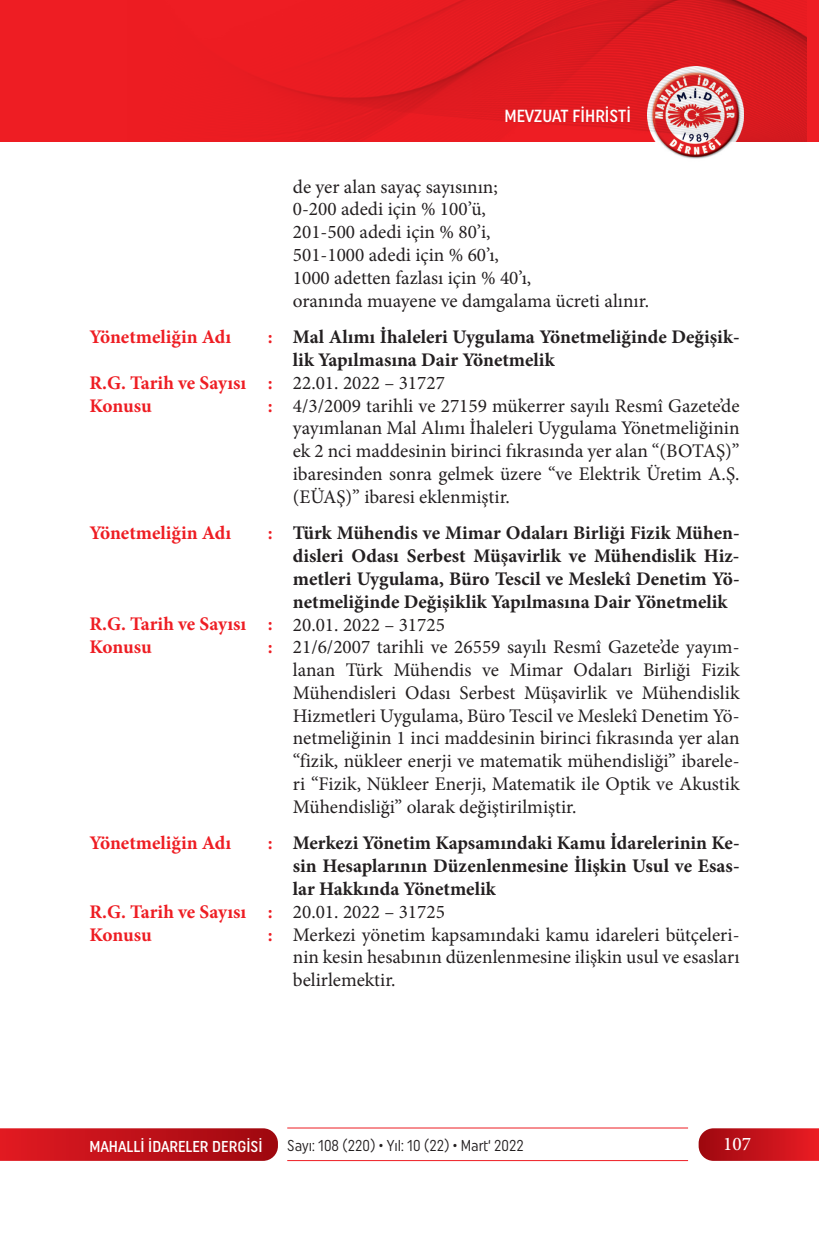
<style>
.page{position:relative;width:819px;height:1241px;background:#fff}
.page>*{position:absolute;margin:0;border:0;box-sizing:border-box;transform-origin:0 0}
.t1{font:19.25px/22.8px "Minion Pro";color:#231f20}
.t2{font:700 19.25px/22.8px "Minion Pro";color:#231f20;text-align:justify}
.t3{font:700 19.25px/22.8px "Minion Pro";color:#ee1d23}
.t4{font:500 19.25px "Minion Pro";color:#fff}
.t5{font:500 17.5px "Uniform Condensed";color:#fff}
.t6{font:15.75px "Uniform Condensed";color:#231f20;scale:.95 1}
.t7{font:500 15.75px "Uniform Condensed";color:#fff}
</style>
<div class="page">
<svg style="left:0;top:1128px;width:278px;height:32px;background:#c1151c"></svg>
<svg style="left:698px;top:1128px;width:121px;height:32px;background:#c61a22"></svg>
<hr style="left:287px;top:1127px;width:401px;height:1px;background:#ee1d23">
<hr style="left:287px;top:1159px;width:401px;height:1px;background:#ee1d23">
<div style="left:0;top:0;width:819px;height:141px;background:#ee1d23"></div>
<img style="left:647px;top:141px;width:96px;height:18px">
<img style="left:256px;top:0;width:550px;height:141px">
<p class="t5" style="left:504px;top:106px;width:128px">MEVZUAT FİHRİSTİ</p>
<p class="t3" style="left:89px;top:325px;width:143px">Yönetmeliğin Adı</p>
<p class="t3" style="left:268px;top:325px;width:6px">:</p>
<p class="t3" style="left:89px;top:371px;width:185px">R.G. Tarih ve Sayısı :<br>Konusu</p>
<p class="t3" style="left:268px;top:394px;width:6px">:</p>
<p class="t3" style="left:89px;top:521px;width:143px">Yönetmeliğin Adı</p>
<p class="t3" style="left:268px;top:521px;width:6px">:</p>
<p class="t3" style="left:89px;top:612px;width:185px">R.G. Tarih ve Sayısı :<br>Konusu</p>
<p class="t3" style="left:268px;top:635px;width:6px">:</p>
<p class="t3" style="left:89px;top:831px;width:143px">Yönetmeliğin Adı</p>
<p class="t3" style="left:268px;top:831px;width:6px">:</p>
<p class="t3" style="left:89px;top:899px;width:185px">R.G. Tarih ve Sayısı :<br>Konusu</p>
<p class="t3" style="left:268px;top:922px;width:6px">:</p>
<p class="t1" style="left:293px;top:175px;width:358px">de yer alan sayaç sayısının;<br>0-200 adedi için % 100’ü,<br>201-500 adedi için % 80’i,<br>501-1000 adedi için % 60’ı,<br>1000 adetten fazlası için % 40’ı,<br>oranında muayene ve damgalama ücreti alınır.</p>
<p class="t2" style="left:293px;top:325px;width:448px">Mal Alımı İhaleleri Uygulama Yönetmeliğinde Değişik&shy;lik Yapılmasına Dair Yönetmelik</p>
<p class="t1" style="left:293px;top:371px;width:448px">22.01. 2022 – 31727<br>4/3/2009 tarihli ve 27159 mükerrer sayılı Resmî Gazete’de yayımlanan Mal Alımı İhaleleri Uygulama Yönetmeliğinin ek 2 nci maddesinin birinci fıkrasında yer alan “(BOTAŞ)” ibaresinden sonra gelmek üzere “ve Elektrik Üretim A.Ş. (EÜAŞ)” ibaresi eklenmiştir.</p>
<p class="t2" style="left:293px;top:521px;width:448px">Türk Mühendis ve Mimar Odaları Birliği Fizik Mühen&shy;disleri Odası Serbest Müşavirlik ve Mühendislik Hiz&shy;metleri Uygulama, Büro Tescil ve Meslekî Denetim Yö&shy;netmeliğinde Değişiklik Yapılmasına Dair Yönetmelik</p>
<p class="t1" style="left:293px;top:613px;width:448px">20.01. 2022 – 31725<br>21/6/2007 tarihli ve 26559 sayılı Resmî Gazete’de yayım&shy;lanan Türk Mühendis ve Mimar Odaları Birliği Fizik Mühendisleri Odası Serbest Müşavirlik ve Mühendislik Hizmetleri Uygulama, Büro Tescil ve Meslekî Denetim Yö&shy;netmeliğinin 1 inci maddesinin birinci fıkrasında yer alan “fizik, nükleer enerji ve matematik mühendisliği” ibarele&shy;ri “Fizik, Nükleer Enerji, Matematik ile Optik ve Akustik Mühendisliği” olarak değiştirilmiştir.</p>
<p class="t2" style="left:293px;top:831px;width:448px">Merkezi Yönetim Kapsamındaki Kamu İdarelerinin Ke&shy;sin Hesaplarının Düzenlenmesine İlişkin Usul ve Esas&shy;lar Hakkında Yönetmelik</p>
<p class="t1" style="left:293px;top:900px;width:448px">20.01. 2022 – 31725<br>Merkezi yönetim kapsamındaki kamu idareleri bütçeleri&shy;nin kesin hesabının düzenlenmesine ilişkin usul ve esasları belirlemektir.</p>
<p class="t7" style="left:89px;top:1136px;width:175px">MAHALLİ İDARELER DERGİSİ</p>
<p class="t6" style="left:287px;top:1136px;width:250px">Sayı: 108 (220) • Yıl: 10 (22) • Mart‘ 2022</p>
<p class="t4" style="left:723px;top:1131px;width:29px">107</p>
</div>
